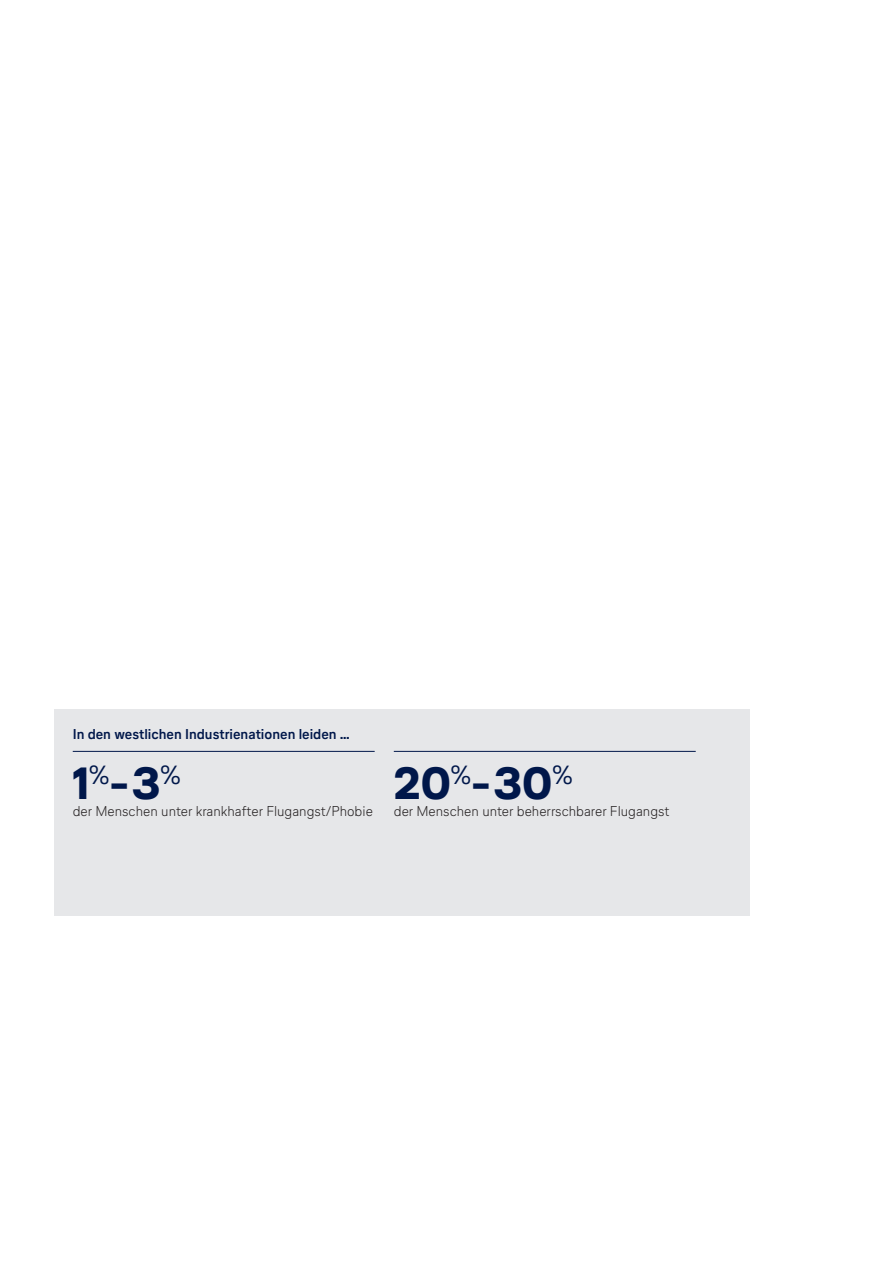
<style>
.page{position:relative;width:893px;height:1263px;background:#fff}
.page>*{position:absolute;margin:0;border:0;box-sizing:border-box;transform-origin:0 0}
.t1{font:700 45px "Lufthansa Head";color:#00174a}
.t2{font:300 14.25px "Lufthansa Text";color:#231f20}
.t3{font:700 14.25px "Lufthansa Text";color:#00174a}
</style>
<div class="page">
<div style="left:54px;top:709px;width:374px;height:206px;background:#e6e7e9"></div>
<hr style="left:73px;top:751px;width:302px;height:1px;background:#00174a">
<div style="left:375px;top:709px;width:374px;height:206px;background:#e6e7e9"></div>
<hr style="left:394px;top:751px;width:302px;height:1px;background:#00174a">
<p class="t3" style="left:73px;top:724px;width:279px">In den westlichen Industrienationen leiden …</p>
<h1 class="t1" style="left:73px;top:751px;width:109px">1<sup>%</sup>-3<sup>%</sup></h1>
<p class="t2" style="left:73px;top:801px;width:302px">der Menschen unter krankhafter Flugangst/Phobie</p>
<h1 class="t1" style="left:394px;top:751px;width:180px">20<sup>%</sup>-30<sup>%</sup></h1>
<p class="t2" style="left:394px;top:801px;width:277px">der Menschen unter beherrschbarer Flugangst</p>
</div>
